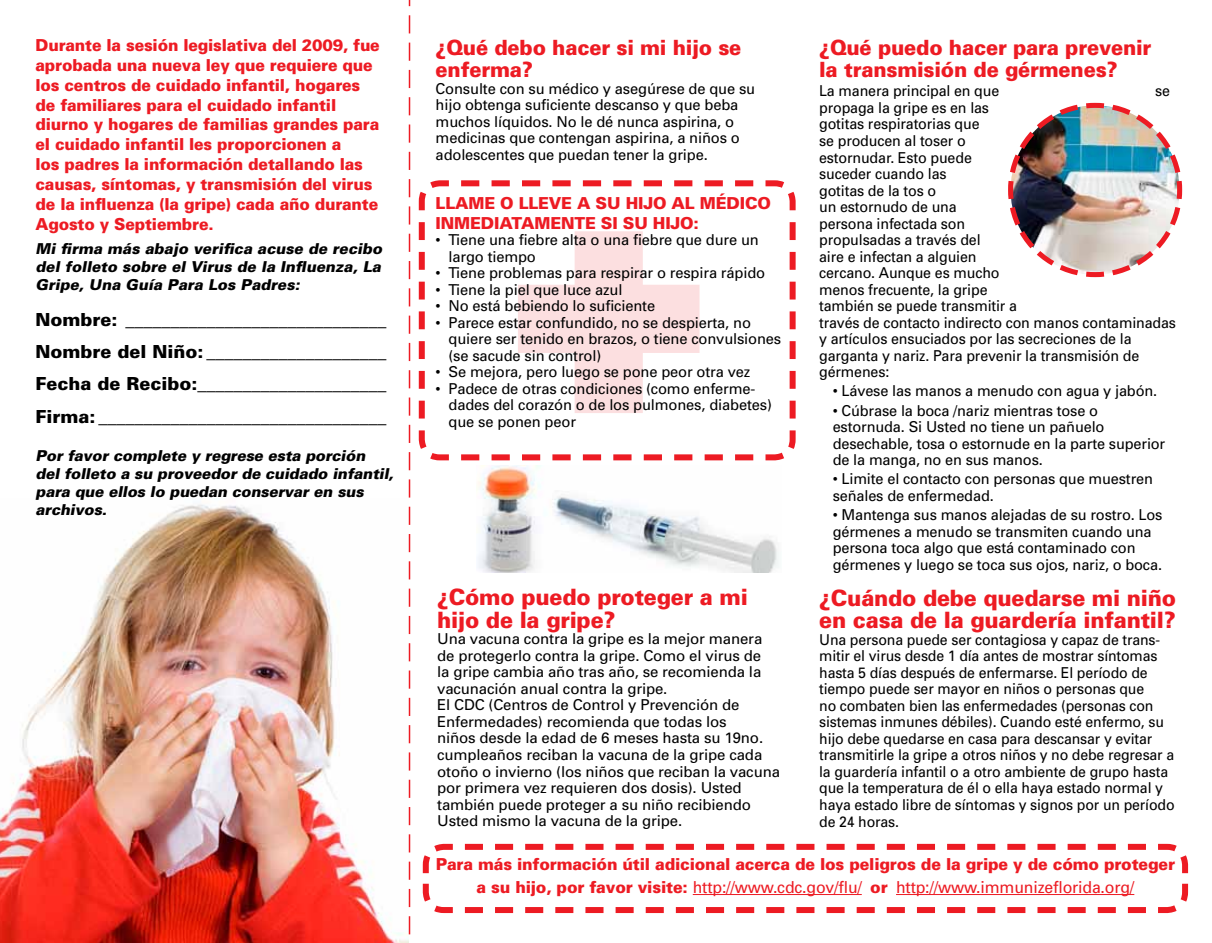
<style>
.page{position:relative;width:1212px;height:943px;background:#fff}
.page>*{position:absolute;margin:0;border:0;box-sizing:border-box;transform-origin:0 0}
.t1{font:900 22.5px/22.5px "Univers";letter-spacing:-.01em;color:#ed1b23;scale:.95 1}
.t2{font:900 21px/22.5px "Univers";letter-spacing:-.01em;color:#ed1b23;scale:.95 1}
.t3{font:900 18px/32.4px "Univers";color:#000;text-align:justify}
.t4{font:900 16.5px/19.8px "Univers";letter-spacing:-.01em;color:#ed1b23;scale:.95 1}
.t5{font:900 16.5px/22.5px "Univers";letter-spacing:-.01em;color:#ed1b23;text-align:center;scale:.96 1}
.t6{font:900 16.5px "Univers";letter-spacing:-.01em;color:#ed1b23}
.t7{font:15px/16.5px "Univers";letter-spacing:-.01em;color:#000}
.t8{font:15px/16.5px "Univers";letter-spacing:-.01em;color:#000;scale:.94 1}
.t9{font:15px/16.5px "Univers";letter-spacing:-.01em;color:#000;scale:.95 1}
.t10{font:italic 900 15px/18px "Univers";color:#000;text-align:justify}
.s1{font-weight:400}
</style>
<div class="page">
<img style="left:478px;top:465px;width:301px;height:107px">
<img style="left:0;top:504px;width:408px;height:438px">
<svg style="left:418px;top:180px;width:378px;height:281px"></svg>
<img style="left:1008px;top:102px;width:175px;height:176px">
<svg style="left:422px;top:843px;width:767px;height:71px"></svg>
<hr style="left:693px;top:893px;width:169px;height:1px;background:#ed1b23">
<hr style="left:896px;top:893px;width:238px;height:1px;background:#ed1b23">
<svg style="left:409px;top:0;width:1px;height:935px"></svg>
<p class="t4" style="left:36px;top:35px;width:364px">Durante la sesión legislativa del 2009, fue aprobada una nueva ley que requiere que los centros de cuidado infantil, hogares de familiares para el cuidado infantil diurno y hogares de familias grandes para el cuidado infantil les proporcionen a<br>los padres la información detallando las causas, síntomas, y transmisión del virus de la influenza (la gripe) cada año durante Agosto y Septiembre.</p>
<p class="t10" style="left:36px;top:239px;width:351px">Mi firma más abajo verifica acuse de recibo del folleto sobre el Virus de la Influenza, La Gripe, Una Guía Para Los Padres:</p>
<p class="t3" style="left:36px;top:302px;width:353px">Nombre: _____________________________ Nombre del Niño: ____________________ Fecha de Recibo:_____________________ Firma: ________________________________</p>
<p class="t10" style="left:36px;top:446px;width:363px;text-align:left">Por favor complete y regrese esta porción del folleto a su proveedor de cuidado infantil, para que ellos lo puedan conservar en sus archivos.</p>
<h2 class="t2" style="left:436px;top:35px;width:323px">¿Qué debo hacer si mi hijo se enferma?</h2>
<p class="t7" style="left:436px;top:80px;width:321px">Consulte con su médico y asegúrese de que su hijo obtenga suficiente descanso y que beba muchos líquidos. No le dé nunca aspirina, o medicinas que contengan aspirina, a niños o adolescentes que puedan tener la gripe.</p>
<p class="t6" style="left:436px;top:192px;width:24px">Llam</p>
<p class="t6" style="left:484px;top:192px;width:288px">e o lleve a su hijo al médico</p>
<p class="t6" style="left:436px;top:212px;width:12px">inm</p>
<p class="t6" style="left:470px;top:212px;width:230px">ediatam ente si su hijo:</p>
<p class="t7" style="left:449px;top:231px;width:312px;text-indent:-13px">• Tiene una fiebre alta o una fiebre que dure un largo tiempo</p>
<p class="t7" style="left:436px;top:264px;width:331px">• Tiene problemas para respirar o respira rápido</p>
<p class="t7" style="left:436px;top:281px;width:188px">• Tiene la piel que luce azul</p>
<p class="t7" style="left:436px;top:297px;width:221px">• No está bebiendo lo suficiente</p>
<p class="t7" style="left:449px;top:314px;width:334px;text-indent:-13px">• Parece estar confundido, no se despierta, no quiere ser tenido en brazos, o tiene convulsiones (se sacude sin control)</p>
<p class="t7" style="left:436px;top:363px;width:316px">• Se mejora, pero luego se pone peor otra vez</p>
<p class="t7" style="left:449px;top:380px;width:325px;text-indent:-13px">• Padece de otras condiciones (como enferme&shy;dades del corazón o de los pulmones, diabetes) que se ponen peor</p>
<h2 class="t2" style="left:819px;top:35px;width:351px">¿Qué puedo hacer para prevenir la transmisión de gérmenes?</h2>
<p class="t9" style="left:819px;top:83px;width:191px">La manera principal en que</p>
<p class="t9" style="left:1155px;top:83px;width:17px">se</p>
<p class="t9" style="left:819px;top:99px;width:377px">propaga la gripe es en las<br>gotitas respiratorias que<br>se producen al toser o<br>estornudar. Esto puede<br>suceder cuando las<br>gotitas de la tos o<br>un estornudo de una<br>persona infectada son<br>propulsadas a través del<br>aire e infectan a alguien<br>cercano. Aunque es mucho<br>menos frecuente, la gripe<br>también se puede transmitir a<br>través de contacto indirecto con manos contaminadas y artículos ensuciados por las secreciones de la garganta y nariz. Para prevenir la transmisión de gérmenes:</p>
<p class="t7" style="left:833px;top:382px;width:326px">• Lávese las manos a menudo con agua y jabón.</p>
<p class="t7" style="left:833px;top:401px;width:334px">• Cúbrase la boca /nariz mientras tose o estornuda. Si Usted no tiene un pañuelo desechable, tosa o estornude en la parte superior de la manga, no en sus manos.</p>
<p class="t7" style="left:833px;top:470px;width:322px">• Limite el contacto con personas que muestren señales de enfermedad.</p>
<p class="t7" style="left:833px;top:506px;width:331px">• Mantenga sus manos alejadas de su rostro. Los gérmenes a menudo se transmiten cuando una persona toca algo que está contaminado con gérmenes y luego se toca sus ojos, nariz, o boca.</p>
<h1 class="t1" style="left:819px;top:585px;width:377px">¿Cuándo debe quedarse mi niño en casa de la guardería infantil?</h1>
<p class="t8" style="left:819px;top:630px;width:380px">Una persona puede ser contagiosa y capaz de trans&shy;mitir el virus desde 1 día antes de mostrar síntomas hasta 5 días después de enfermarse. El período de tiempo puede ser mayor en niños o personas que<br>no combaten bien las enfermedades (personas con sistemas inmunes débiles). Cuando esté enfermo, su hijo debe quedarse en casa para descansar y evitar transmitirle la gripe a otros niños y no debe regresar a la guardería infantil o a otro ambiente de grupo hasta que la temperatura de él o ella haya estado normal y haya estado libre de síntomas y signos por un período de 24 horas.</p>
<p class="t5" style="left:436px;top:852px;width:772px">Para más información útil adicional acerca de los peligros de la gripe y de cómo proteger a su hijo, por favor visite: <span class="s1">http://www.cdc.gov/flu/</span> or <span class="s1">http://www.immunizeflorida.org/</span></p>
<h1 class="t1" style="left:437px;top:585px;width:329px">¿Cómo puedo proteger a mi hijo de la gripe?</h1>
<p class="t7" style="left:437px;top:630px;width:344px">Una vacuna contra la gripe es la mejor manera de protegerlo contra la gripe. Como el virus de<br>la gripe cambia año tras año, se recomienda la vacunación anual contra la gripe.<br>El CDC (Centros de Control y Prevención de Enfermedades) recomienda que todas los<br>niños desde la edad de 6 meses hasta su 19no. cumpleaños reciban la vacuna de la gripe cada otoño o invierno (los niños que reciban la vacuna por primera vez requieren dos dosis). Usted también puede proteger a su niño recibiendo Usted mismo la vacuna de la gripe.</p>
</div>
